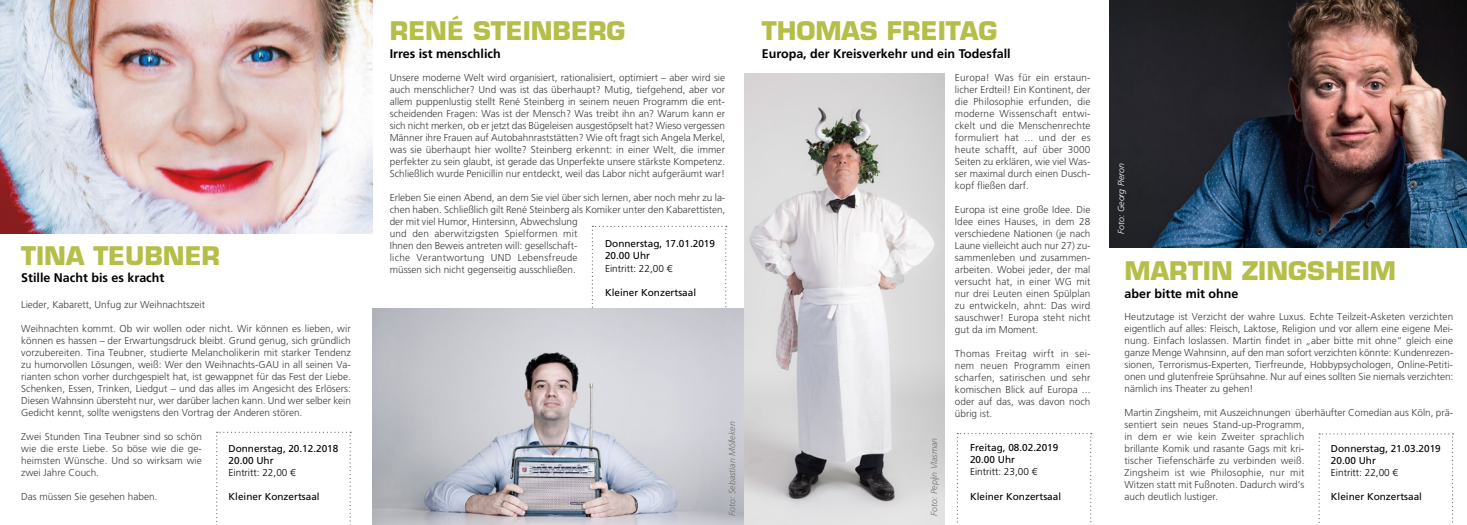
<style>
.page{position:relative;width:1467px;height:525px;background:#fff}
.page>*{position:absolute;margin:0;border:0;box-sizing:border-box;transform-origin:0 0}
.t1{font:700 25px "Eurostile LT Std";color:#b5be49}
.t2{font:700 12.5px "Frutiger LT Std";color:#000}
.t3{font:300 10px/12px "Frutiger LT Std";color:#3c3c3b;text-align:justify}
.t4{font:10px/12px "Frutiger LT Std";color:#000}
.t5{font:300 10px "Frutiger LT Std";color:#000}
.t6{font:italic 300 8.75px "Frutiger LT Std";color:#727271}
.t7{font:italic 300 8.75px "Frutiger LT Std";color:#fff}
</style>
<div class="page">
<svg style="left:592px;top:226px;width:135px;height:83px"></svg>
<img style="left:372px;top:309px;width:372px;height:215px">
<svg style="left:216px;top:431px;width:135px;height:94px"></svg>
<img style="left:0;top:0;width:372px;height:234px">
<svg style="left:957px;top:433px;width:135px;height:90px"></svg>
<img style="left:744px;top:74px;width:200px;height:450px">
<svg style="left:1318px;top:433px;width:135px;height:90px"></svg>
<img style="left:1109px;top:0;width:358px;height:248px">
<h1 class="t1" style="left:21px;top:240px;width:200px">TINA TEUBNER</h1>
<p class="t2" style="left:21px;top:270px;width:145px">Stille Nacht bis es kracht</p>
<p class="t3" style="left:21px;top:298px;width:185px">Lieder, Kabarett, Unfug zur Weihnachtszeit</p>
<p class="t3" style="left:21px;top:322px;width:331px">Weihnachten kommt. Ob wir wollen oder nicht. Wir können es lieben, wir können es hassen – der Erwartungsdruck bleibt. Grund genug, sich gründlich vorzubereiten. Tina Teubner, studierte Melancholikerin mit starker Tendenz zu humorvollen Lösungen, weiß: Wer den Weihnachts-GAU in all seinen Va&shy;rianten schon vorher durchgespielt hat, ist gewappnet für das Fest der Liebe.<br>Schenken, Essen, Trinken, Liedgut – und das alles im Angesicht des Erlösers:<br>Diesen Wahnsinn übersteht nur, wer darüber lachen kann. Und wer selber kein Gedicht kennt, sollte wenigstens den Vortrag der Anderen stören.</p>
<p class="t3" style="left:21px;top:430px;width:182px">Zwei Stunden Tina Teubner sind so schön wie die erste Liebe. So böse wie die ge&shy;heimsten Wünsche. Und so wirksam wie zwei Jahre Couch.</p>
<p class="t3" style="left:21px;top:490px;width:138px">Das müssen Sie gesehen haben.</p>
<p class="t4" style="left:229px;top:442px;width:111px">Donnerstag, 20.12.2018<br>20.00 Uhr</p>
<p class="t5" style="left:229px;top:466px;width:69px">Eintritt: 22,00 €</p>
<p class="t4" style="left:229px;top:490px;width:93px">Kleiner Konzertsaal</p>
<h1 class="t1" style="left:390px;top:15px;width:237px">RENÉ STEINBERG</h1>
<p class="t2" style="left:390px;top:46px;width:112px">Irres ist menschlich</p>
<p class="t3" style="left:390px;top:72px;width:337px">Unsere moderne Welt wird organisiert, rationalisiert, optimiert – aber wird sie auch menschlicher? Und was ist das überhaupt? Mutig, tiefgehend, aber vor allem puppenlustig stellt René Steinberg in seinem neuen Programm die ent&shy;scheidenden Fragen: Was ist der Mensch? Was treibt ihn an? Warum kann er sich nicht merken, ob er jetzt das Bügeleisen ausgestöpselt hat? Wieso vergessen Männer ihre Frauen auf Autobahnraststätten? Wie oft fragt sich Angela Merkel, was sie überhaupt hier wollte? Steinberg erkennt: in einer Welt, die immer perfekter zu sein glaubt, ist gerade das Unperfekte unsere stärkste Kompetenz.<br>Schließlich wurde Penicillin nur entdeckt, weil das Labor nicht aufgeräumt war!</p>
<p class="t3" style="left:390px;top:192px;width:337px;text-align:left">Erleben Sie einen Abend, an dem Sie viel über sich lernen, aber noch mehr zu la&shy;chen haben. Schließlich gilt René Steinberg als Komiker unter den Kabarettisten, der mit viel Humor, Hintersinn, Abwechslung<br>und den aberwitzigsten Spielformen mit<br>Ihnen den Beweis antreten will: gesellschaft-<br>liche Verantwortung UND Lebensfreude<br>müssen sich nicht gegenseitig ausschließen.</p>
<p class="t4" style="left:605px;top:238px;width:112px">Donnerstag, 17.01.2019<br>20.00 Uhr</p>
<p class="t5" style="left:605px;top:262px;width:69px">Eintritt: 22,00 €</p>
<p class="t4" style="left:605px;top:286px;width:93px">Kleiner Konzertsaal</p>
<p class="t6" style="left:727px;top:515px;width:95px;rotate:-90deg">Foto: Sebastian Mölleken</p>
<h1 class="t1" style="left:762px;top:15px;width:237px">THOMAS FREITAG</h1>
<p class="t2" style="left:762px;top:46px;width:250px">Europa, der Kreisverkehr und ein Todesfall</p>
<p class="t6" style="left:929px;top:515px;width:79px;rotate:-90deg">Foto: Pepijn Vlasman</p>
<p class="t3" style="left:955px;top:72px;width:137px">Europa! Was für ein erstaun&shy;licher Erdteil! Ein Kontinent, der die Philosophie erfunden, die moderne Wissenschaft entwi&shy;ckelt und die Menschenrechte formuliert hat ... und der es heute schafft, auf über 3000<br>Seiten zu erklären, wie viel Was&shy;ser maximal durch einen Dusch&shy;kopf fließen darf.</p>
<p class="t3" style="left:955px;top:204px;width:137px">Europa ist eine große Idee. Die Idee eines Hauses, in dem 28 verschiedene Nationen (je nach Laune vielleicht auch nur 27) zu&shy;sammenleben und zusammen&shy;arbeiten. Wobei jeder, der mal versucht hat, in einer WG mit nur drei Leuten einen Spülplan zu entwickeln, ahnt: Das wird sauschwer! Europa steht nicht gut da im Moment.</p>
<p class="t3" style="left:955px;top:348px;width:137px">Thomas Freitag wirft in sei&shy;nem neuen Programm einen scharfen, satirischen und sehr komischen Blick auf Europa ... oder auf das, was davon noch übrig ist.</p>
<p class="t4" style="left:970px;top:442px;width:90px">Freitag, 08.02.2019<br>20.00 Uhr</p>
<p class="t5" style="left:970px;top:466px;width:69px">Eintritt: 23,00 €</p>
<p class="t4" style="left:970px;top:490px;width:93px">Kleiner Konzertsaal</p>
<p class="t7" style="left:1116px;top:233px;width:72px;rotate:-90deg">Foto: Georg Pieron</p>
<h1 class="t1" style="left:1124px;top:255px;width:273px">MARTIN ZINGSHEIM</h1>
<p class="t2" style="left:1124px;top:286px;width:115px">aber bitte mit ohne</p>
<p class="t3" style="left:1124px;top:310px;width:330px">Heutzutage ist Verzicht der wahre Luxus. Echte Teilzeit-Asketen verzichten eigentlich auf alles: Fleisch, Laktose, Religion und vor allem eine eigene Mei&shy;nung. Einfach loslassen. Martin findet in „aber bitte mit ohne“ gleich eine ganze Menge Wahnsinn, auf den man sofort verzichten könnte: Kundenrezen&shy;sionen, Terrorismus-Experten, Tierfreunde, Hobbypsychologen, Online-Petiti&shy;onen und glutenfreie Sprühsahne. Nur auf eines sollten Sie niemals verzichten: nämlich ins Theater zu gehen!</p>
<p class="t3" style="left:1124px;top:406px;width:330px;text-align:left">Martin Zingsheim, mit Auszeichnungen überhäufter Comedian aus Köln, prä&shy;sentiert sein neues Stand-up-Programm,<br>in dem er wie kein Zweiter sprachlich<br>brillante Komik und rasante Gags mit kri-<br>tischer Tiefenschärfe zu verbinden weiß.<br>Zingsheim ist wie Philosophie, nur mit<br>Witzen statt mit Fußnoten. Dadurch wird’s<br>auch deutlich lustiger.</p>
<p class="t4" style="left:1331px;top:442px;width:111px">Donnerstag, 21.03.2019<br>20.00 Uhr</p>
<p class="t5" style="left:1331px;top:466px;width:69px">Eintritt: 22,00 €</p>
<p class="t4" style="left:1331px;top:490px;width:93px">Kleiner Konzertsaal</p>
</div>
